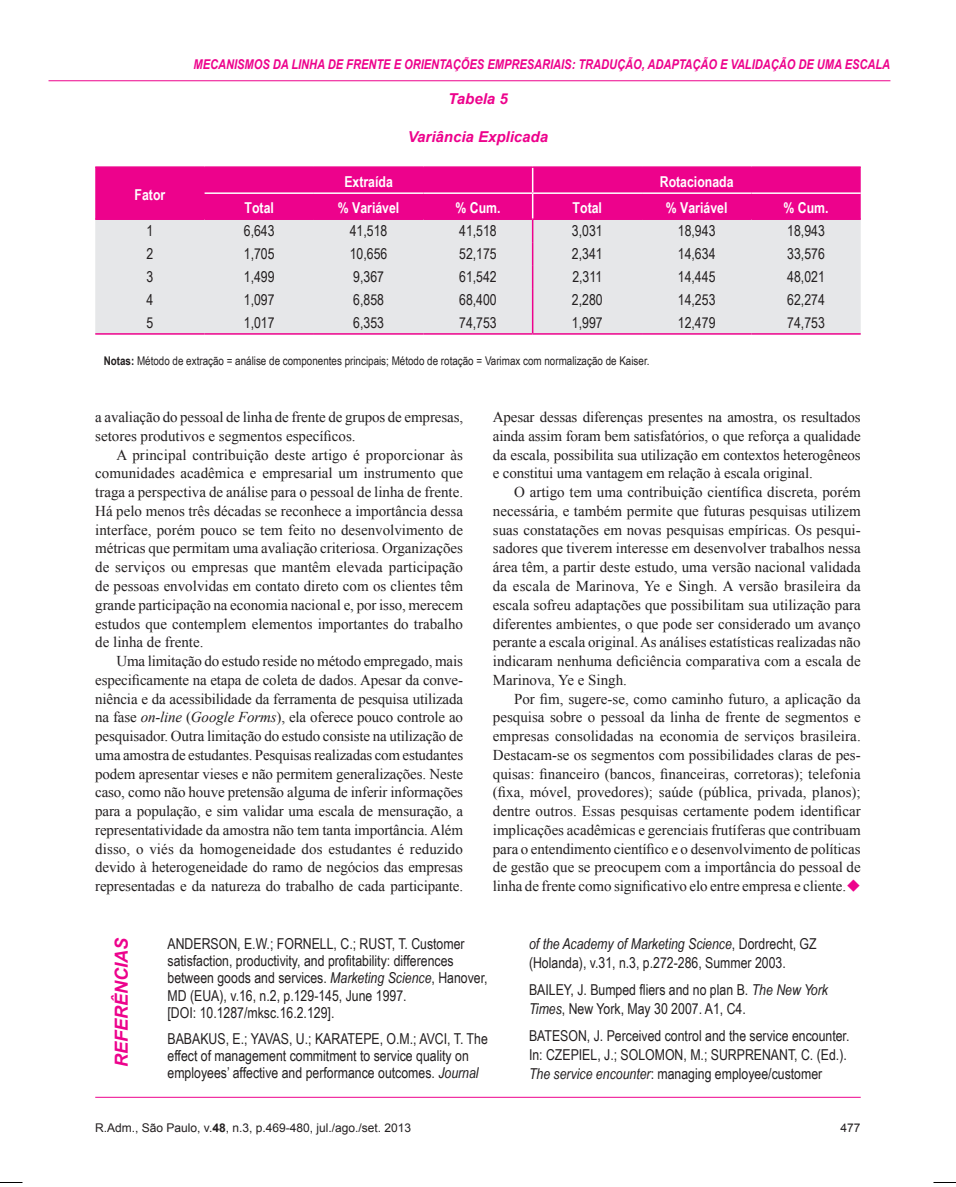
<style>
.page{position:relative;width:956px;height:1187px;background:#fff}
.page>*{position:absolute;margin:0;border:0;box-sizing:border-box;transform-origin:0 0}
.t1{font:italic 700 18px "Arial";color:#ed028c}
.t2{font:15px/18.8px "Times New Roman";letter-spacing:-.01em;color:#231f20;text-align:justify}
.t3{font:15px/17.2px "Arial Narrow";color:#231f20}
.t4{font:700 15px "Arial Narrow";color:#fff}
.t5{font:italic 700 15px "Arial";color:#ed028c}
.t6{font:italic 700 13.5px "Arial Narrow";color:#ed028c}
.t7{font:12px "Arial Narrow";color:#231f20}
.t8{font:12px "Arial";color:#231f20}
.s1{font-weight:700}
.s2{font-style:italic}
.s3{color:#ed028c}
</style>
<div class="page">
<hr style="left:95px;top:1096px;width:766px;height:1px;background:#ed028c">
<hr style="left:49px;top:80px;width:841px;height:1px;background:#ed028c">
<hr style="left:95px;top:166px;width:110px;height:2px;background:#ed028c">
<hr style="left:205px;top:166px;width:109px;height:2px;background:#ed028c">
<hr style="left:314px;top:166px;width:109px;height:2px;background:#ed028c">
<hr style="left:423px;top:166px;width:110px;height:2px;background:#ed028c">
<hr style="left:533px;top:166px;width:109px;height:2px;background:#ed028c">
<hr style="left:642px;top:166px;width:109px;height:2px;background:#ed028c">
<hr style="left:751px;top:166px;width:110px;height:2px;background:#ed028c">
<hr style="left:95px;top:333px;width:110px;height:1px;background:#ed028c">
<hr style="left:205px;top:333px;width:109px;height:1px;background:#ed028c">
<hr style="left:314px;top:333px;width:109px;height:1px;background:#ed028c">
<hr style="left:423px;top:333px;width:110px;height:1px;background:#ed028c">
<hr style="left:533px;top:333px;width:109px;height:1px;background:#ed028c">
<hr style="left:642px;top:333px;width:109px;height:1px;background:#ed028c">
<hr style="left:751px;top:333px;width:110px;height:1px;background:#ed028c">
<svg style="left:95px;top:167px;width:766px;height:166px;background:#e89fcc"></svg>
<p class="t6" style="left:194px;top:54px;width:698px">MECANISMOS DA LINHA DE FRENTE E ORIENTAÇÕES EMPRESARIAIS: TRADUÇÃO, ADAPTAÇÃO E VALIDAÇÃO DE UMA ESCALA</p>
<p class="t5" style="left:448px;top:89px;width:61px">Tabela 5</p>
<p class="t5" style="left:408px;top:126px;width:142px">Variância Explicada</p>
<p class="t4" style="left:135px;top:183px;width:32px">Fator</p>
<p class="t4" style="left:344px;top:170px;width:50px">Extraída</p>
<p class="t4" style="left:660px;top:170px;width:75px">Rotacionada</p>
<p class="t4" style="left:245px;top:196px;width:31px">Total</p>
<p class="t4" style="left:338px;top:196px;width:63px">% Variável</p>
<p class="t4" style="left:455px;top:196px;width:47px">% Cum.</p>
<p class="t4" style="left:573px;top:196px;width:31px">Total</p>
<p class="t4" style="left:666px;top:196px;width:63px">% Variável</p>
<p class="t4" style="left:783px;top:196px;width:47px">% Cum.</p>
<p class="t3" style="left:146px;top:222px;width:8px">1</p>
<p class="t3" style="left:244px;top:222px;width:32px">6,643</p>
<p class="t3" style="left:350px;top:222px;width:39px">41,518</p>
<p class="t3" style="left:459px;top:222px;width:39px">41,518</p>
<p class="t3" style="left:572px;top:222px;width:32px">3,031</p>
<p class="t3" style="left:678px;top:222px;width:39px">18,943</p>
<p class="t3" style="left:787px;top:222px;width:39px">18,943</p>
<p class="t3" style="left:146px;top:244px;width:8px">2</p>
<p class="t3" style="left:244px;top:244px;width:32px">1,705</p>
<p class="t3" style="left:350px;top:244px;width:39px">10,656</p>
<p class="t3" style="left:459px;top:244px;width:39px">52,175</p>
<p class="t3" style="left:572px;top:244px;width:32px">2,341</p>
<p class="t3" style="left:678px;top:244px;width:39px">14,634</p>
<p class="t3" style="left:787px;top:244px;width:39px">33,576</p>
<p class="t3" style="left:146px;top:267px;width:8px">3</p>
<p class="t3" style="left:244px;top:267px;width:32px">1,499</p>
<p class="t3" style="left:353px;top:267px;width:32px">9,367</p>
<p class="t3" style="left:459px;top:267px;width:39px">61,542</p>
<p class="t3" style="left:572px;top:267px;width:31px">2,311</p>
<p class="t3" style="left:678px;top:267px;width:39px">14,445</p>
<p class="t3" style="left:787px;top:267px;width:39px">48,021</p>
<p class="t3" style="left:146px;top:290px;width:8px">4</p>
<p class="t3" style="left:244px;top:290px;width:32px">1,097</p>
<p class="t3" style="left:353px;top:290px;width:32px">6,858</p>
<p class="t3" style="left:459px;top:290px;width:39px">68,400</p>
<p class="t3" style="left:572px;top:290px;width:32px">2,280</p>
<p class="t3" style="left:678px;top:290px;width:39px">14,253</p>
<p class="t3" style="left:787px;top:290px;width:39px">62,274</p>
<p class="t3" style="left:146px;top:313px;width:8px">5</p>
<p class="t3" style="left:244px;top:313px;width:32px">1,017</p>
<p class="t3" style="left:353px;top:313px;width:32px">6,353</p>
<p class="t3" style="left:459px;top:313px;width:39px">74,753</p>
<p class="t3" style="left:572px;top:313px;width:32px">1,997</p>
<p class="t3" style="left:678px;top:313px;width:39px">12,479</p>
<p class="t3" style="left:787px;top:313px;width:39px">74,753</p>
<p class="t7" style="left:104px;top:352px;width:547px"><span class="s1">Notas:</span> Método de extração = análise de componentes principais; Método de rotação = Varimax com normalização de Kaiser.</p>
<p class="t2" style="left:95px;top:407px;width:369px">a avaliação do pessoal de linha de frente de grupos de empresas, setores produtivos e segmentos específicos.</p>
<p class="t2" style="left:95px;top:445px;width:369px;text-indent:21px">A principal contribuição deste artigo é proporcionar às comunidades acadêmica e empresarial um instrumento que traga a perspectiva de análise para o pessoal de linha de frente.<br>Há pelo menos três décadas se reconhece a importância dessa interface, porém pouco se tem feito no desenvolvimento de métricas que permitam uma avaliação criteriosa. Organizações de serviços ou empresas que mantêm elevada participação de pessoas envolvidas em contato direto com os clientes têm grande participação na economia nacional e, por isso, merecem estudos que contemplem elementos importantes do trabalho de linha de frente.</p>
<p class="t2" style="left:95px;top:651px;width:370px;text-indent:21px">Uma limitação do estudo reside no método empregado, mais especificamente na etapa de coleta de dados. Apesar da conve&shy;niência e da acessibilidade da ferramenta de pesquisa utilizada na fase <span class="s2">on-line</span> (<span class="s2">Google Forms</span>), ela oferece pouco controle ao pesquisador. Outra limitação do estudo consiste na utilização de uma amostra de estudantes. Pesquisas realizadas com estudantes podem apresentar vieses e não permitem generalizações. Neste caso, como não houve pretensão alguma de inferir informações para a população, e sim validar uma escala de mensuração, a representatividade da amostra não tem tanta importância. Além disso, o viés da homogeneidade dos estudantes é reduzido devido à heterogeneidade do ramo de negócios das empresas representadas e da natureza do trabalho de cada participante.</p>
<p class="t2" style="left:493px;top:407px;width:369px">Apesar dessas diferenças presentes na amostra, os resultados ainda assim foram bem satisfatórios, o que reforça a qualidade da escala, possibilita sua utilização em contextos heterogêneos e constitui uma vantagem em relação à escala original.</p>
<p class="t2" style="left:493px;top:482px;width:369px;text-indent:21px">O artigo tem uma contribuição científica discreta, porém necessária, e também permite que futuras pesquisas utilizem suas constatações em novas pesquisas empíricas. Os pesqui&shy;sadores que tiverem interesse em desenvolver trabalhos nessa área têm, a partir deste estudo, uma versão nacional validada da escala de Marinova, Ye e Singh. A versão brasileira da escala sofreu adaptações que possibilitam sua utilização para diferentes ambientes, o que pode ser considerado um avanço perante a escala original. As análises estatísticas realizadas não indicaram nenhuma deficiência comparativa com a escala de Marinova, Ye e Singh.</p>
<p class="t2" style="left:493px;top:688px;width:369px;text-indent:21px">Por fim, sugere-se, como caminho futuro, a aplicação da pesquisa sobre o pessoal da linha de frente de segmentos e empresas consolidadas na economia de serviços brasileira.<br>Destacam-se os segmentos com possibilidades claras de pes&shy;quisas: financeiro (bancos, financeiras, corretoras); telefonia (fixa, móvel, provedores); saúde (pública, privada, planos); dentre outros. Essas pesquisas certamente podem identificar implicações acadêmicas e gerenciais frutíferas que contribuam para o entendimento científico e o desenvolvimento de políticas de gestão que se preocupem com a importância do pessoal de linha de frente como significativo elo entre empresa e cliente.<span class="s3">◆</span></p>
<p class="t1" style="left:110px;top:1066px;width:131px;rotate:-90deg">REFERêNCia S</p>
<p class="t3" style="left:168px;top:934px;width:322px">ANDERSON, E.W.; FORNELL, C.; RUST, T. Customer satisfaction, productivity, and profitability: differences between goods and services. <span class="s2">Marketing Science</span>, Hanover, MD (EUA), v.16, n.2, p.129-145, June 1997.<br>[DOI: 10.1287/mksc.16.2.129].</p>
<p class="t3" style="left:168px;top:1028px;width:322px">BABAKUS, E.; YAVAS, U.; KARATEPE, O.M.; AVCI, T. The effect of management commitment to service quality on employees’ affective and performance outcomes. <span class="s2">Journal</span></p>
<p class="t3" style="left:529px;top:933px;width:289px;line-height:18.8px"><span class="s2">of the Academy of Marketing Science</span>, Dordrecht, GZ (Holanda), v.31, n.3, p.272-286, Summer 2003.</p>
<p class="t3" style="left:529px;top:979px;width:300px;line-height:18.8px">BAILEY, J. Bumped fliers and no plan B. <span class="s2">The New York<br>Times</span>, New York, May 30 2007. A1, C4.</p>
<p class="t3" style="left:529px;top:1025px;width:322px;line-height:18.8px">BATESON, J. Perceived control and the service encounter.<br>In: CZEPIEL, J.; SOLOMON, M.; SURPRENANT, C. (Ed.).<br><span class="s2">The service encounter</span>: managing employee/customer</p>
<p class="t8" style="left:95px;top:1119px;width:317px">R.Adm., São Paulo, v.<span class="s1">48</span>, n.3, p.469-480, jul./ago./set. 2013</p>
<p class="t8" style="left:841px;top:1119px;width:22px">477</p>
</div>
